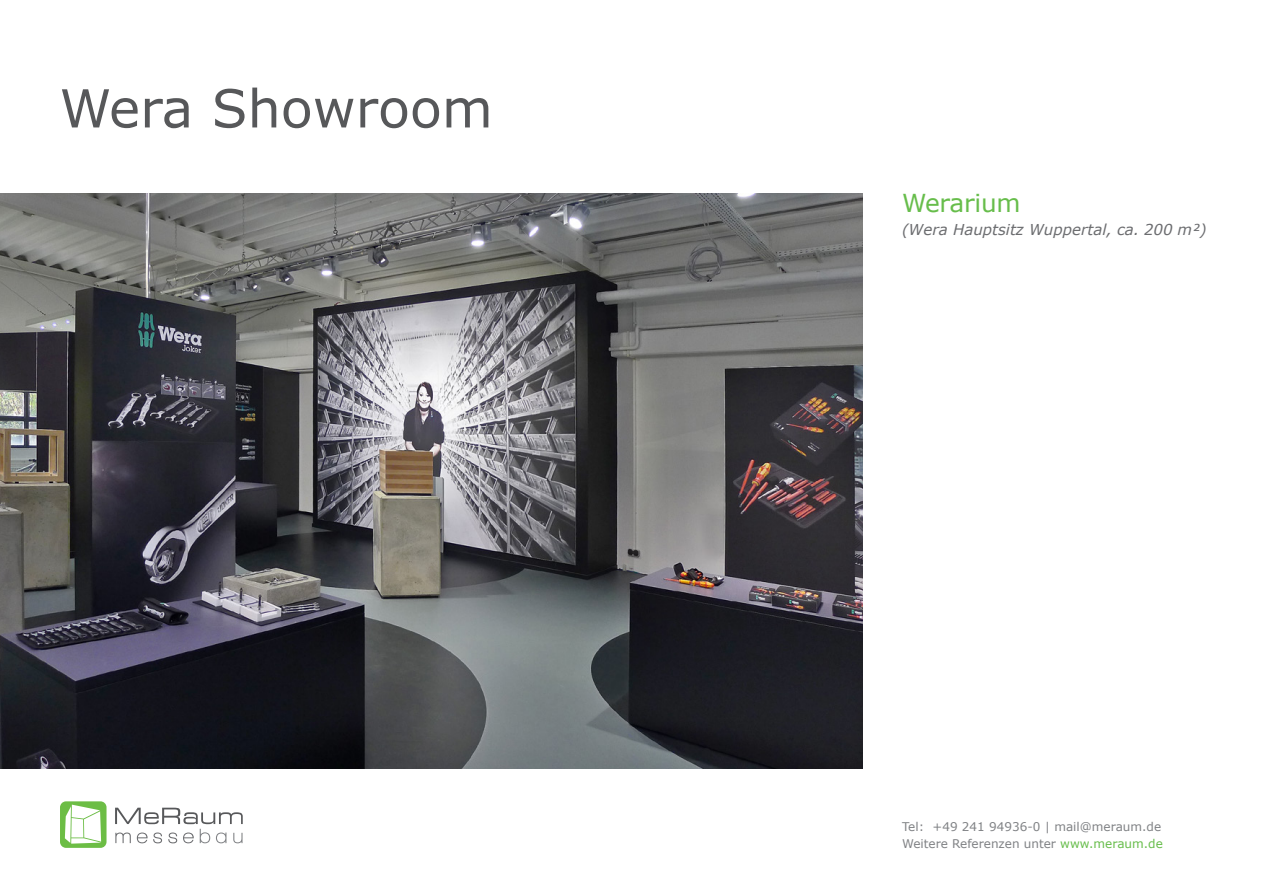
<style>
.page{position:relative;width:1263px;height:893px;background:#fff}
.page>*{position:absolute;margin:0;border:0;box-sizing:border-box;transform-origin:0 0}
.t1{font:52.5px "Verdana";color:#57585a}
.t2{font:24.75px "Verdana";letter-spacing:-.01em;color:#67bd4b}
.t3{font:italic 15px "Verdana";color:#6c6d70}
.t4{font:12px "Verdana";color:#808285}
.s1{color:#67bd4b}
</style>
<div class="page">
<div style="left:60px;top:801px;width:47px;height:47px;background:#6cbd45;border-radius:6px"></div>
<svg style="left:115px;top:808px;width:128px;height:35px"></svg>
<svg style="left:65px;top:805px;width:36px;height:39px"></svg>
<img style="left:0;top:193px;width:862px;height:575px">
<p class="t1" style="left:60px;top:72px;width:435px">Wera Showroom</p>
<p class="t2" style="left:902px;top:186px;width:120px">Werarium</p>
<p class="t3" style="left:902px;top:219px;width:306px">(Wera Hauptsitz Wuppertal, ca. 200 m²)</p>
<p class="t4" style="left:902px;top:818px;width:261px">Tel: +49 241 94936-0 | mail@meraum.de</p>
<p class="t4" style="left:902px;top:836px;width:262px">Weitere Referenzen unter <span class="s1">www.meraum.de</span></p>
</div>
